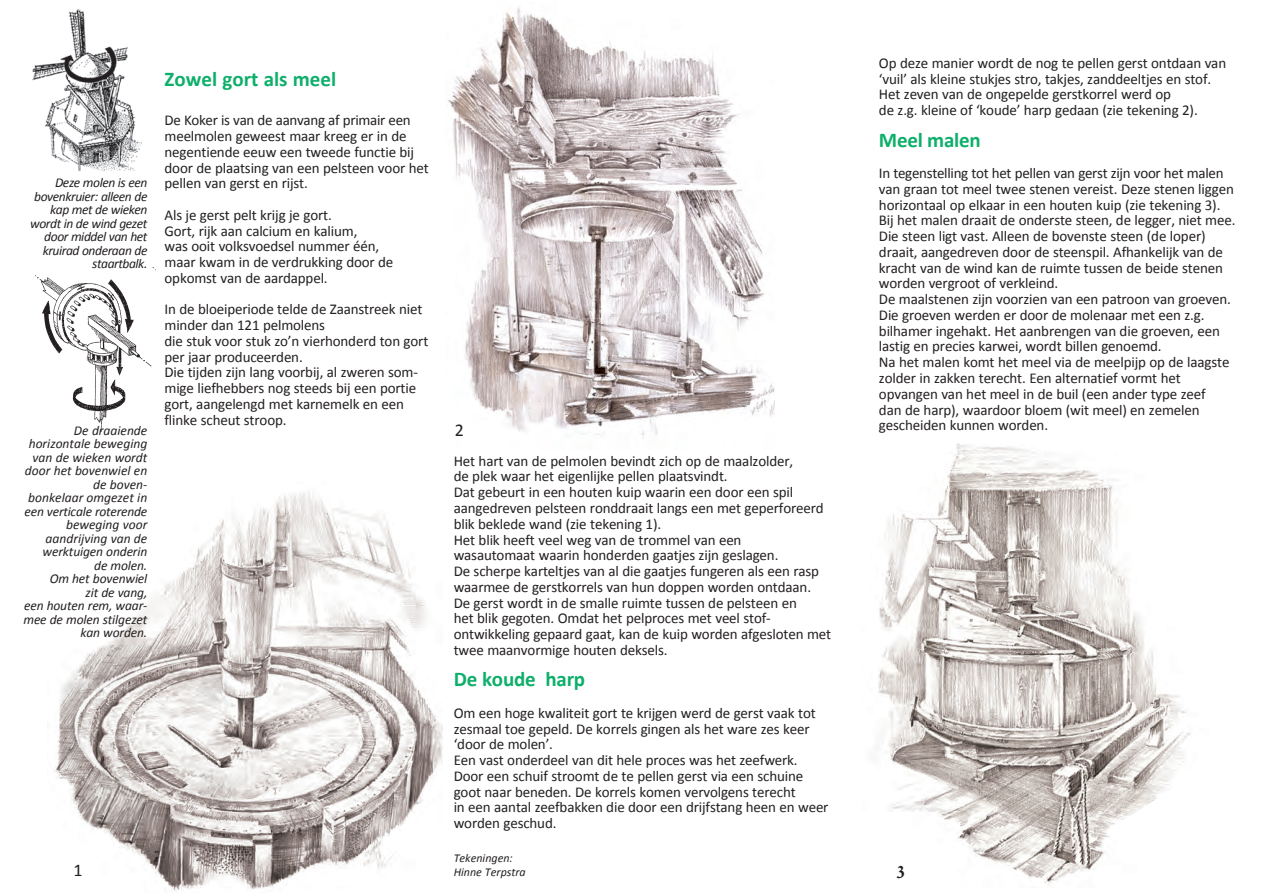
<style>
.page{position:relative;width:1263px;height:893px;background:#fff}
.page>*{position:absolute;margin:0;border:0;box-sizing:border-box;transform-origin:0 0}
.t1{font:700 21px "Calibri";letter-spacing:-.01em;color:#0daf6a}
.t2{font:18px "Calibri";color:#231f20}
.t3{font:700 18px "Stempel Garamond";color:#231f20}
.t4{font:15px/15.8px "Calibri";letter-spacing:-.01em;color:#231f20}
.t5{font:italic 13.5px/13.5px "Calibri";letter-spacing:-.01em;color:#231f20;text-align:right}
.t6{font:italic 13.5px/13.5px "Calibri";letter-spacing:-.03em;color:#231f20;text-align:right}
.t7{font:italic 12px/14.4px "Calibri";color:#231f20}
</style>
<div class="page">
<img style="left:447px;top:7px;width:328px;height:431px">
<img style="left:54px;top:491px;width:388px;height:400px">
<img style="left:876px;top:443px;width:315px;height:442px">
<svg style="left:1107px;top:772px;width:84px;height:104px"></svg>
<img style="left:32px;top:9px;width:110px;height:161px">
<img style="left:36px;top:268px;width:120px;height:164px">
<p class="t6" style="left:30px;top:175px;width:119px">Deze molen is een bovenkruier: alleen de kap met de wieken wordt in de wind gezet door middel van het kruirad onderaan de staartbalk.</p>
<p class="t5" style="left:23px;top:423px;width:125px">De draaiende horizontale beweging van de wieken wordt door het bovenwiel en de boven-<br>bonkelaar omgezet in een verticale roterende beweging voor aandrijving van de werktuigen onderin<br>de molen.<br>Om het bovenwiel<br>zit de vang,<br>een houten rem, waar&shy;mee de molen stilgezet kan worden.</p>
<p class="t1" style="left:165px;top:66px;width:173px">Zowel gort als meel</p>
<p class="t4" style="left:165px;top:112px;width:266px">De Koker is van de aanvang af primair een meelmolen geweest maar kreeg er in de negentiende eeuw een tweede functie bij door de plaatsing van een pelsteen voor het pellen van gerst en rijst.</p>
<p class="t4" style="left:165px;top:206px;width:230px">Als je gerst pelt krijg je gort.<br>Gort, rijk aan calcium en kalium,<br>was ooit volksvoedsel nummer één, maar kwam in de verdrukking door de opkomst van de aardappel.</p>
<p class="t4" style="left:165px;top:301px;width:265px">In de bloeiperiode telde de Zaanstreek niet minder dan 121 pelmolens<br>die stuk voor stuk zo’n vierhonderd ton gort per jaar produceerden.<br>Die tijden zijn lang voorbij, al zweren som&shy;mige liefhebbers nog steeds bij een portie gort, aangelengd met karnemelk en een flinke scheut stroop.</p>
<p class="t2" style="left:455px;top:419px;width:11px">2</p>
<p class="t4" style="left:454px;top:452px;width:379px">Het hart van de pelmolen bevindt zich op de maalzolder,<br>de plek waar het eigenlijke pellen plaatsvindt.<br>Dat gebeurt in een houten kuip waarin een door een spil aangedreven pelsteen ronddraait langs een met geperforeerd blik beklede wand (zie tekening 1).<br>Het blik heeft veel weg van de trommel van een<br>wasautomaat waarin honderden gaatjes zijn geslagen.<br>De scherpe karteltjes van al die gaatjes fungeren als een rasp waarmee de gerstkorrels van hun doppen worden ontdaan.<br>De gerst wordt in de smalle ruimte tussen de pelsteen en<br>het blik gegoten. Omdat het pelproces met veel stof&shy;ontwikkeling gepaard gaat, kan de kuip worden afgesloten met twee maanvormige houten deksels.</p>
<p class="t1" style="left:454px;top:666px;width:133px">De koude harp</p>
<p class="t4" style="left:454px;top:704px;width:376px">Om een hoge kwaliteit gort te krijgen werd de gerst vaak tot zesmaal toe gepeld. De korrels gingen als het ware zes keer ‘door de molen’.<br>Een vast onderdeel van dit hele proces was het zeefwerk.<br>Door een schuif stroomt de te pellen gerst via een schuine goot naar beneden. De korrels komen vervolgens terecht<br>in een aantal zeefbakken die door een drijfstang heen en weer worden geschud.</p>
<p class="t4" style="left:879px;top:54px;width:349px">Op deze manier wordt de nog te pellen gerst ontdaan van ‘vuil’ als kleine stukjes stro, takjes, zanddeeltjes en stof.<br>Het zeven van de ongepelde gerstkorrel werd op<br>de z.g. kleine of ‘koude’ harp gedaan (zie tekening 2).</p>
<p class="t1" style="left:879px;top:127px;width:103px">Meel malen</p>
<p class="t4" style="left:879px;top:165px;width:358px">In tegenstelling tot het pellen van gerst zijn voor het malen van graan tot meel twee stenen vereist. Deze stenen liggen horizontaal op elkaar in een houten kuip (zie tekening 3).<br>Bij het malen draait de onderste steen, de legger, niet mee.<br>Die steen ligt vast. Alleen de bovenste steen (de loper) draait, aangedreven door de steenspil. Afhankelijk van de kracht van de wind kan de ruimte tussen de beide stenen worden vergroot of verkleind.<br>De maalstenen zijn voorzien van een patroon van groeven.<br>Die groeven werden er door de molenaar met een z.g. bilhamer ingehakt. Het aanbrengen van die groeven, een lastig en precies karwei, wordt billen genoemd.<br>Na het malen komt het meel via de meelpijp op de laagste zolder in zakken terecht. Een alternatief vormt het opvangen van het meel in de buil (een ander type zeef<br>dan de harp), waardoor bloem (wit meel) en zemelen gescheiden kunnen worden.</p>
<p class="t7" style="left:454px;top:850px;width:74px">Tekeningen:<br>Hinne Terpstra</p>
<p class="t2" style="left:73px;top:858px;width:11px">1</p>
<p class="t3" style="left:896px;top:860px;width:10px">3</p>
</div>
